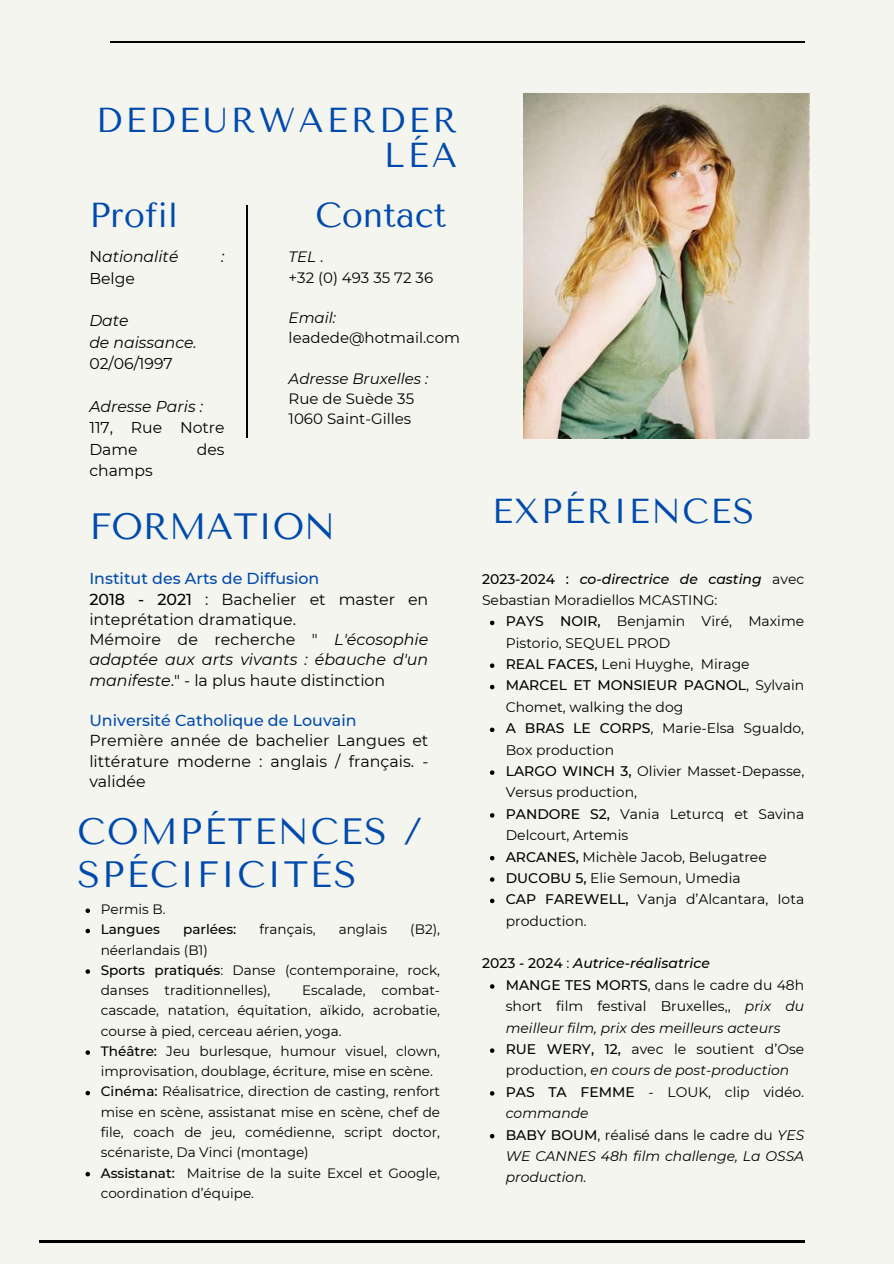
<style>
.page{position:relative;width:894px;height:1264px;background:#fff}
.page>*{position:absolute;margin:0;border:0;box-sizing:border-box;transform-origin:0 0}
.t1{font:36.45px/42.9px "Tenor Sans";letter-spacing:.05em;color:#004aad}
.t2{font:36.45px "Tenor Sans";color:#004aad}
.t3{font:34.5px "Tenor Sans";letter-spacing:.05em;color:#004aad}
.t4{font:34.5px/34.8px "Tenor Sans";letter-spacing:.09em;color:#004aad;text-align:right}
.t5{font:34.5px "Tenor Sans";color:#004aad}
.t6{font:15.9px/20.2px "Montserrat";color:#000}
.t7{font:500 15.9px "Montserrat";color:#004aad}
.t8{font:italic 15.6px/21.3px "Montserrat";color:#000}
.t9{font:15.6px/21.3px "Montserrat";color:#000}
.t10{font:15px/20.2px "Montserrat";color:#000}
.t11{font:italic 15px "Montserrat";color:#000}
.t12{font:13.95px/21.3px "Montserrat";color:#000}
.t13{font:italic 13.95px/21.3px "Montserrat";color:#000}
.t14{font:13.65px/20.2px "Montserrat";color:#000}
.t15{font:500 13.65px "Montserrat";color:#000}
.s1{font-style:normal}
.s2{font-style:italic}
.s3{font-weight:500;color:#004aad}
.s4{font-weight:500}
.s5{font-weight:500;font-style:italic}
.s6{font-weight:500;font-style:normal}
</style>
<div class="page">
<div style="left:0;top:0;width:893px;height:1263px;background:#f5f5ef"></div>
<hr style="left:110px;top:41px;width:694px;height:1px;background:#000">
<img style="left:523px;top:93px;width:286px;height:346px">
<svg style="left:490px;top:620px;width:4px;height:5px"></svg>
<svg style="left:490px;top:663px;width:4px;height:5px"></svg>
<svg style="left:490px;top:684px;width:4px;height:5px"></svg>
<svg style="left:490px;top:727px;width:4px;height:5px"></svg>
<svg style="left:490px;top:770px;width:4px;height:4px"></svg>
<svg style="left:490px;top:813px;width:4px;height:4px"></svg>
<svg style="left:490px;top:855px;width:4px;height:5px"></svg>
<svg style="left:490px;top:877px;width:4px;height:4px"></svg>
<svg style="left:490px;top:898px;width:4px;height:5px"></svg>
<svg style="left:490px;top:984px;width:4px;height:4px"></svg>
<svg style="left:490px;top:1048px;width:4px;height:4px"></svg>
<svg style="left:490px;top:1091px;width:4px;height:4px"></svg>
<svg style="left:490px;top:1133px;width:4px;height:5px"></svg>
<hr style="left:246px;top:205px;width:1px;height:232px;background:#000">
<hr style="left:39px;top:1240px;width:765px;height:2px;background:#000">
<svg style="left:85px;top:908px;width:5px;height:5px"></svg>
<svg style="left:85px;top:928px;width:5px;height:5px"></svg>
<svg style="left:85px;top:969px;width:5px;height:4px"></svg>
<svg style="left:85px;top:1050px;width:5px;height:4px"></svg>
<svg style="left:85px;top:1090px;width:5px;height:5px"></svg>
<svg style="left:85px;top:1171px;width:5px;height:5px"></svg>
<h2 class="t4" style="left:96px;top:103px;width:363px">DEDEURWAERDER<br>LÉA</h2>
<h2 class="t3" style="left:89px;top:196px;width:90px">Profil</h2>
<h2 class="t5" style="left:315px;top:196px;width:132px">Contact</h2>
<p class="t8" style="left:89px;top:246px;width:91px"><span class="s1">N</span>ationalité</p>
<p class="t8" style="left:221px;top:246px;width:5px">:</p>
<p class="t9" style="left:89px;top:267px;width:47px">Belge</p>
<p class="t8" style="left:89px;top:310px;width:109px">Date<br>de naissance.</p>
<p class="t9" style="left:89px;top:353px;width:85px">02/06/1997</p>
<p class="t8" style="left:89px;top:395px;width:115px">Adresse Paris :</p>
<p class="t9" style="left:89px;top:417px;width:137px">117, Rue Notre<br>Dame</p>
<p class="t10" style="left:288px;top:247px;width:146px"><span class="s2">TEL</span> .<br>+32 (0) 493 35 72 36</p>
<p class="t11" style="left:288px;top:308px;width:49px">Email:</p>
<p class="t10" style="left:288px;top:328px;width:173px">leadede@hotmail.com</p>
<p class="t11" style="left:288px;top:369px;width:141px">Adresse Bruxelles :</p>
<p class="t10" style="left:288px;top:388px;width:127px">Rue de Suède 35<br>1060 Saint-Gilles</p>
<p class="t9" style="left:197px;top:438px;width:29px">des</p>
<p class="t9" style="left:89px;top:460px;width:65px">champs</p>
<h1 class="t2" style="left:89px;top:505px;width:247px">FORMATION</h1>
<p class="t6" style="left:89px;top:568px;width:340px"><span class="s3">Institut des Arts de Diffusion<br></span><span class="s4">2018 - 2021</span> : Bachelier et master en inteprétation dramatique.<br>Mémoire de recherche " <span class="s2">L'écosophie adaptée aux arts vivants : ébauche d'un manifeste</span>." - la plus haute distinction</p>
<p class="t7" style="left:89px;top:710px;width:269px">Université Catholique de Louvain</p>
<p class="t6" style="left:89px;top:730px;width:340px;text-align:justify">Première année de bachelier Langues et littérature moderne : anglais / français. - validée</p>
<h1 class="t1" style="left:78px;top:810px;width:346px">COMPÉTENCES /<br>SPÉCIFICITÉS</h1>
<p class="t14" style="left:101px;top:899px;width:66px">Permis B.</p>
<p class="t15" style="left:101px;top:921px;width:61px">Langues</p>
<p class="t15" style="left:183px;top:921px;width:55px">parlées:</p>
<p class="t14" style="left:259px;top:919px;width:58px">français,</p>
<p class="t14" style="left:338px;top:919px;width:50px">anglais</p>
<p class="t14" style="left:410px;top:919px;width:31px">(B2),</p>
<p class="t14" style="left:101px;top:939px;width:341px">néerlandais (B1)<br><span class="s4">Sports pratiqués</span>: Danse (contemporaine, rock, danses traditionnelles),</p>
<p class="t14" style="left:101px;top:980px;width:341px;text-indent:201px">Escalade, combat&shy;cascade, natation, équitation, aïkido, acrobatie, course à pied, cerceau aérien, yoga.<br><span class="s4">Théâtre:</span> Jeu burlesque, humour visuel, clown, improvisation, doublage, écriture, mise en scène.<br><span class="s4">Cinéma:</span> Réalisatrice, direction de casting, renfort mise en scène, assistanat mise en scène, chef de file, coach de jeu, comédienne, script doctor, scénariste, Da Vinci (montage)<br><span class="s4">Assistanat:</span> Maitrise de la suite Excel et Google, coordination d’équipe.</p>
<h2 class="t3" style="left:492px;top:491px;width:264px">EXPÉRIENCES</h2>
<p class="t12" style="left:482px;top:568px;width:323px"><span class="s4">2023-2024 :</span> <span class="s5">co-directrice de casting</span> avec<br>Sebastian Moradiellos MCASTING:</p>
<p class="t12" style="left:505px;top:610px;width:300px"><span class="s4">PAYS NOIR,</span> Benjamin Viré, Maxime<br>Pistorio, SEQUEL PROD<br><span class="s4">REAL FACES,</span> Leni Huyghe, Mirage<br><span class="s4">MARCEL ET MONSIEUR PAGNOL</span>, Sylvain<br>Chomet, walking the dog<br><span class="s4">A BRAS LE CORPS</span>, Marie-Elsa Sgualdo,<br>Box production<br><span class="s4">LARGO WINCH 3,</span> Olivier Masset-Depasse,<br>Versus production,<br><span class="s4">PANDORE S2,</span> Vania Leturcq et Savina<br>Delcourt, Artemis<br><span class="s4">ARCANES,</span> Michèle Jacob, Belugatree<br><span class="s4">DUCOBU 5,</span> Elie Semoun, Umedia<br><span class="s4">CAP FAREWELL,</span> Vanja d’Alcantara, Iota production.</p>
<p class="t13" style="left:505px;top:952px;width:300px;text-indent:-24px"><span class="s6">2023 - 2024</span> <span class="s1">:</span> <span class="s4">Autrice-réalisatrice<br></span><span class="s6">MANGE TES MORTS</span><span class="s1">, dans le cadre du 48h short film festival Bruxelles,,</span> prix du meilleur film, prix des meilleurs acteurs<br><span class="s6">RUE WERY, 12,</span> <span class="s1">avec le soutient d’Ose production,</span> en cours de post-production<br><span class="s6">PAS TA FEMME</span> <span class="s1">- LOUK, clip vidéo. </span>commande<br><span class="s6">BABY BOUM</span><span class="s1">, réalisé dans le cadre du</span> YES<br>WE CANNES 48h film challenge, La OSSA production.</p>
</div>
